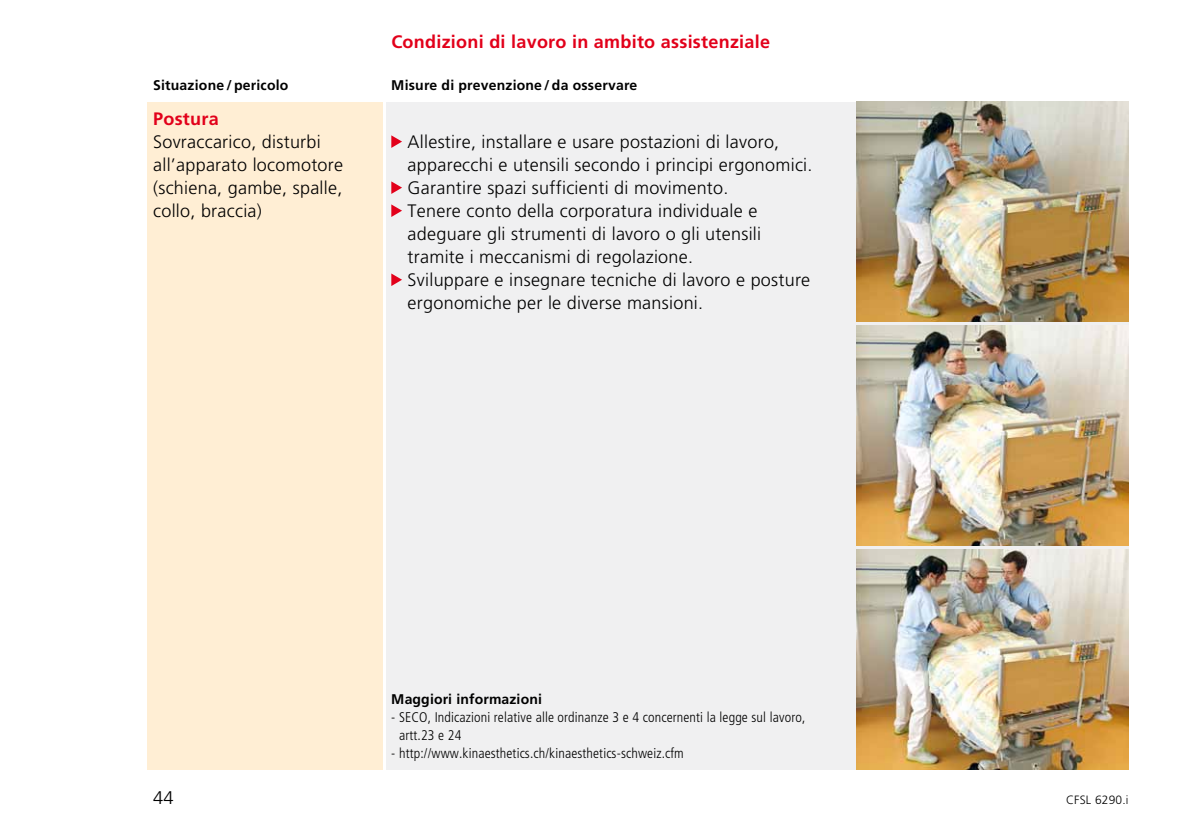
<style>
.page{position:relative;width:1191px;height:840px;background:#fff}
.page>*{position:absolute;margin:0;border:0;box-sizing:border-box;transform-origin:0 0}
.t1{font:300 18.2px "Frutiger LT Std";color:#000}
.t2{font:300 18px/23px "Frutiger LT Std";letter-spacing:.015em;color:#000}
.t3{font:700 18px "Frutiger LT Std";letter-spacing:.015em;color:#e2001a}
.t4{font:300 condensed 14px/18px "Frutiger LT Std";letter-spacing:.01em;color:#000}
.t5{font:700 14px "Frutiger LT Std";letter-spacing:.015em;color:#000}
.t6{font:300 12px "Frutiger LT Std";letter-spacing:.015em;color:#000}
</style>
<div class="page">
<div style="left:147px;top:102px;width:236px;height:667px;background:#ffeed4"></div>
<div style="left:386px;top:102px;width:742px;height:667px;background:#f0f0f1"></div>
<img style="left:856px;top:326px;width:272px;height:219px">
<img style="left:856px;top:102px;width:272px;height:219px">
<svg style="left:391px;top:135px;width:11px;height:13px"></svg>
<svg style="left:391px;top:181px;width:11px;height:13px"></svg>
<svg style="left:391px;top:204px;width:11px;height:13px"></svg>
<svg style="left:391px;top:273px;width:11px;height:13px"></svg>
<img style="left:856px;top:549px;width:272px;height:220px">
<p class="t3" style="left:391px;top:31px;width:380px">Condizioni di lavoro in ambito assistenziale</p>
<p class="t5" style="left:153px;top:77px;width:137px">Situazione / pericolo</p>
<p class="t5" style="left:391px;top:77px;width:247px">Misure di prevenzione / da osservare</p>
<p class="t3" style="left:153px;top:108px;width:67px">Postura</p>
<p class="t2" style="left:153px;top:130px;width:191px">Sovraccarico, disturbi all’apparato locomotore (schiena, gambe, spalle, collo, braccia)</p>
<p class="t2" style="left:407px;top:130px;width:406px">Allestire, installare e usare postazioni di lavoro, apparecchi e utensili secondo i principi ergonomici.<br>Garantire spazi sufficienti di movimento.<br>Tenere conto della corporatura individuale e adeguare gli strumenti di lavoro o gli utensili tramite i meccanismi di regolazione.<br>Sviluppare e insegnare tecniche di lavoro e posture ergonomiche per le diverse mansioni.</p>
<p class="t5" style="left:391px;top:690px;width:152px">Maggiori informazioni</p>
<p class="t4" style="left:399px;top:708px;width:408px;text-indent:-8px">- SECO, Indicazioni relative alle ordinanze 3 e 4 concernenti la legge sul lavoro, artt.23 e 24</p>
<p class="t4" style="left:391px;top:744px;width:294px">- http://www.kinaesthetics.ch/kinaesthetics-schweiz.cfm</p>
<p class="t1" style="left:153px;top:787px;width:22px">44</p>
<p class="t6" style="left:1066px;top:792px;width:64px">CFSL 6290.i</p>
</div>
